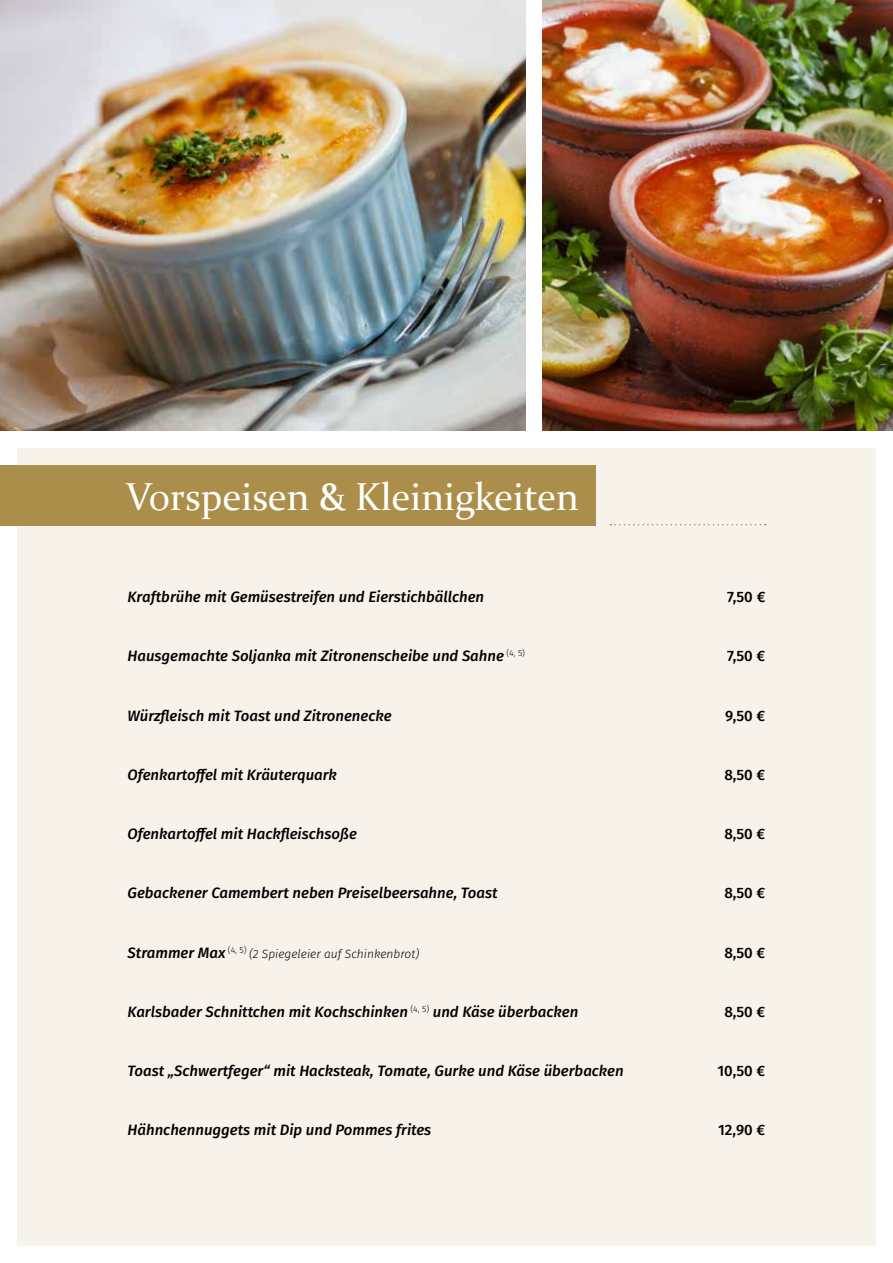
<style>
.page{position:relative;width:893px;height:1263px;background:#fff}
.page>*{position:absolute;margin:0;border:0;box-sizing:border-box;transform-origin:0 0}
.t1{font:39px "Constantia";color:#fff}
.t2{font:italic 500 15px "Fira Sans";color:#000}
.t3{font:500 15px "Fira Sans";color:#000}
.t4{font:italic 300 12px "Fira Sans";color:#000}
.s1{font-weight:500;font-size:15px}
</style>
<div class="page">
<div style="left:17px;top:448px;width:859px;height:798px;background:#f7f3eb"></div>
<svg style="left:610px;top:524px;width:156px;height:1px"></svg>
<img style="left:0;top:0;width:526px;height:431px">
<img style="left:542px;top:0;width:351px;height:431px">
<div style="left:0;top:465px;width:595px;height:60px;background:#ac8e4b"></div>
<h1 class="t1" style="left:126px;top:470px;width:455px">Vorspeisen &amp; Kleinigkeiten</h1>
<p class="t2" style="left:128px;top:585px;width:358px">Kraftbrühe mit Gemüsestreifen und Eierstichbällchen</p>
<p class="t3" style="left:727px;top:585px;width:40px">7,50 €</p>
<p class="t2" style="left:128px;top:644px;width:399px">Hausgemachte Soljanka mit Zitronenscheibe und Sahne <sup>(4,</sup> <sup>5)</sup></p>
<p class="t3" style="left:727px;top:644px;width:40px">7,50 €</p>
<p class="t2" style="left:128px;top:703px;width:266px">Würzfleisch mit Toast und Zitronenecke</p>
<p class="t3" style="left:725px;top:703px;width:42px">9,50 €</p>
<p class="t2" style="left:128px;top:762px;width:211px">Ofenkartoffel mit Kräuterquark</p>
<p class="t3" style="left:724px;top:762px;width:43px">8,50 €</p>
<p class="t2" style="left:128px;top:822px;width:231px">Ofenkartoffel mit Hackfleischsoße</p>
<p class="t3" style="left:724px;top:822px;width:43px">8,50 €</p>
<p class="t2" style="left:128px;top:881px;width:372px">Gebackener Camembert neben Preiselbeersahne, Toast</p>
<p class="t3" style="left:724px;top:881px;width:43px">8,50 €</p>
<p class="t4" style="left:128px;top:945px;width:293px"><span class="s1">Strammer Max</span> <sup>(4,</sup> <sup>5)</sup> (2 Spiegeleier auf Schinkenbrot)</p>
<p class="t3" style="left:724px;top:940px;width:43px">8,50 €</p>
<p class="t2" style="left:128px;top:1000px;width:452px">Karlsbader Schnittchen mit Kochschinken <sup>(4,</sup> <sup>5)</sup> und Käse überbacken</p>
<p class="t3" style="left:724px;top:1000px;width:43px">8,50 €</p>
<p class="t2" style="left:128px;top:1059px;width:498px">Toast „Schwertfeger“ mit Hacksteak, Tomate, Gurke und Käse überbacken</p>
<p class="t3" style="left:718px;top:1059px;width:49px">10,50 €</p>
<p class="t2" style="left:128px;top:1118px;width:305px">Hähnchennuggets mit Dip und Pommes frites</p>
<p class="t3" style="left:718px;top:1118px;width:49px">12,90 €</p>
</div>
